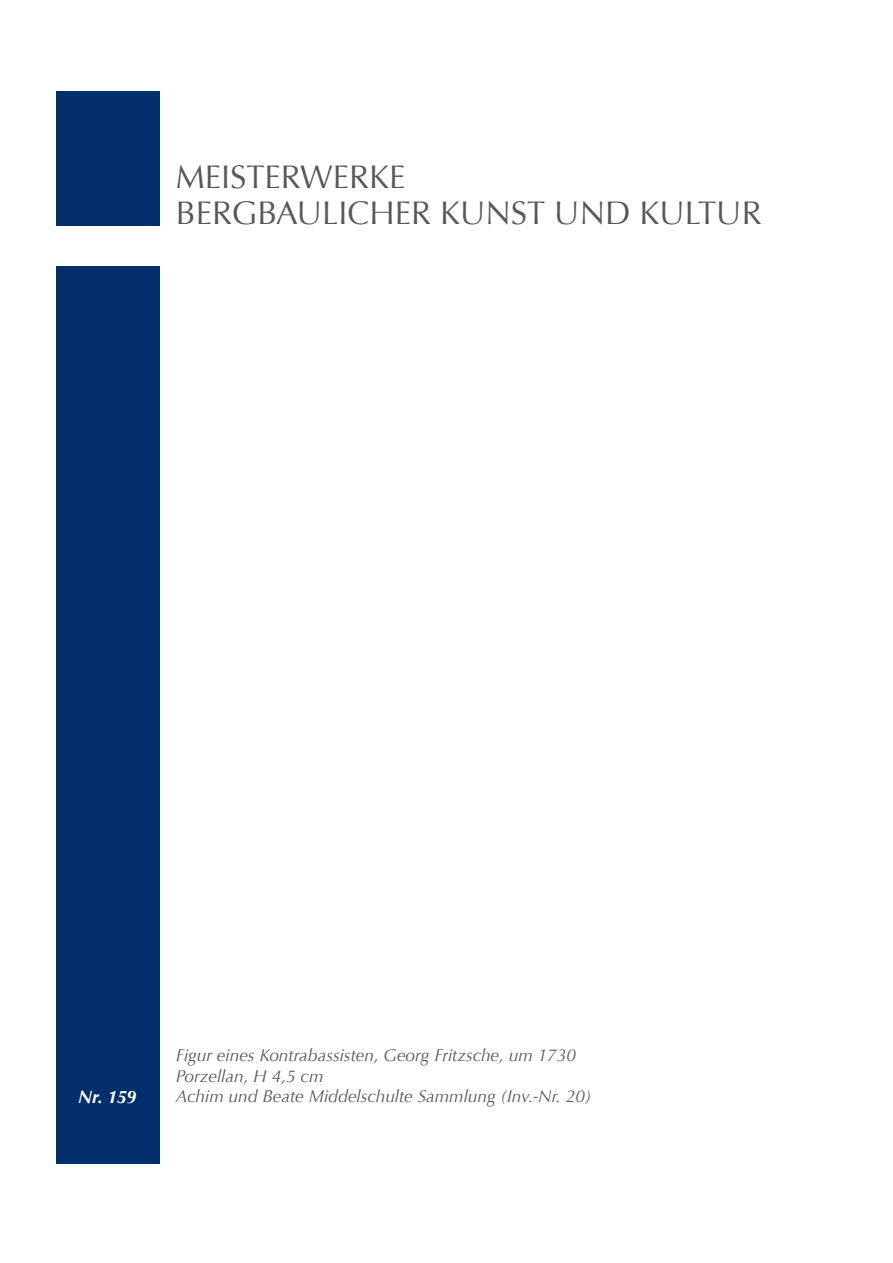
<style>
.page{position:relative;width:893px;height:1263px;background:#fff}
.page>*{position:absolute;margin:0;border:0;box-sizing:border-box;transform-origin:0 0}
.t1{font:32.7px/36px "Optima";color:#58585a}
.t2{font:italic 700 18px "Optima";color:#fff}
.t3{font:italic 17.25px/20.7px "Optima";color:#58585a}
</style>
<div class="page">
<div style="left:56px;top:91px;width:103px;height:134px;background:#002f6b"></div>
<div style="left:56px;top:266px;width:103px;height:898px;background:#002f6b"></div>
<h1 class="t1" style="left:176px;top:160px;width:587px">MEISTERWERKE<br>BERGBAULICHER KUNST UND KULTUR</h1>
<p class="t2" style="left:78px;top:1087px;width:60px">Nr. 159</p>
<p class="t3" style="left:176px;top:1045px;width:417px">Figur eines Kontrabassisten, Georg Fritzsche, um 1730<br>Porzellan, H 4,5 cm<br>Achim und Beate Middelschulte Sammlung (Inv.-Nr. 20)</p>
</div>
